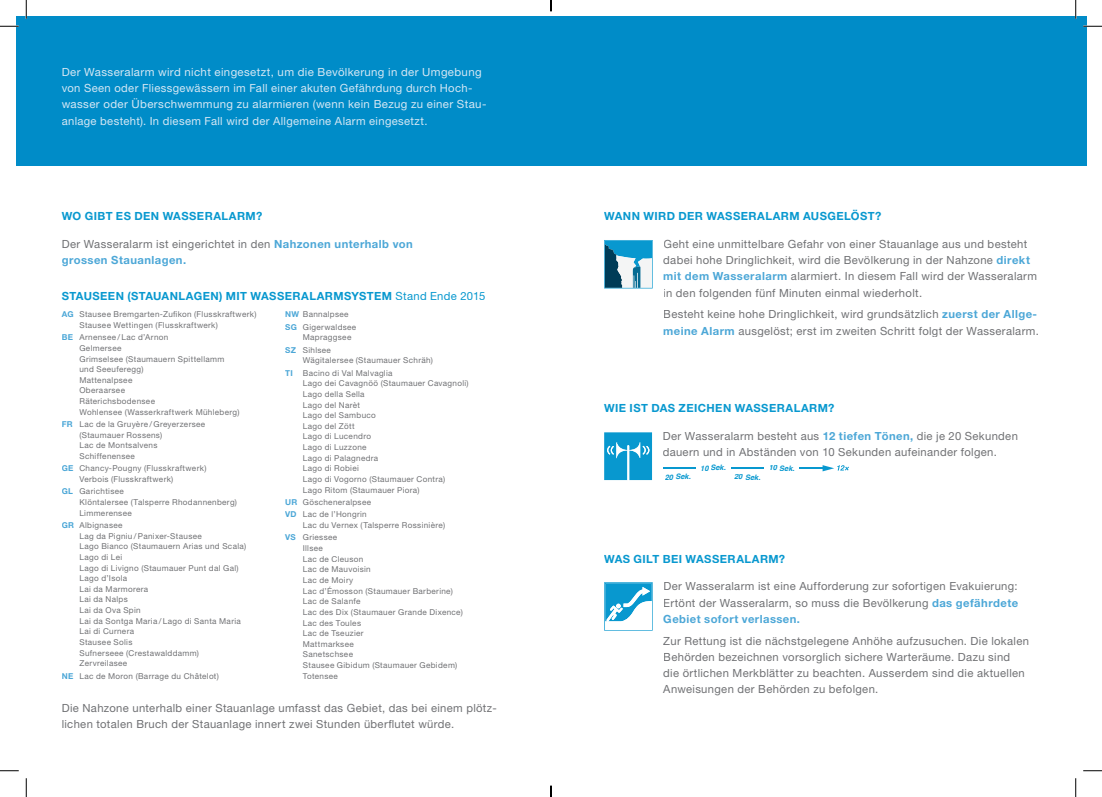
<style>
.page{position:relative;width:1102px;height:797px;background:#fff}
.page>*{position:absolute;margin:0;border:0;box-sizing:border-box;transform-origin:0 0}
.t1{font:11.25px/16.2px "Helvetica Neue LT Std";letter-spacing:.03em;color:#707174}
.t2{font:11.25px/16.2px "Helvetica Neue LT Std";letter-spacing:.03em;color:#d5e7f4}
.t3{font:700 11.25px "Helvetica Neue LT Std";letter-spacing:.035em;color:#0898cf}
.t4{font:700 11.25px/16.2px "Helvetica Neue LT Std";letter-spacing:.04em;color:#4ca7d7}
.t5{font:8.12px/10.6px "Helvetica Neue LT Std";letter-spacing:.04em;color:#707174}
.t6{font:italic 700 7.5px "Helvetica";color:#0898cf}
.s1{font-weight:400;color:#707174}
.s2{font-weight:400}
.s3{font-weight:700;color:#4ca7d7}
</style>
<div class="page">
<div style="left:16px;top:16px;width:1070px;height:149px;background:#008cc8"></div>
<svg style="left:604px;top:240px;width:48px;height:48px"></svg>
<svg style="left:604px;top:432px;width:48px;height:48px;background:#25a4d4"></svg>
<hr style="left:662px;top:468px;width:33px;height:1px;background:#0898cf">
<hr style="left:731px;top:467px;width:33px;height:2px;background:#0898cf">
<hr style="left:799px;top:467px;width:23px;height:2px;background:#0898cf">
<svg style="left:822px;top:465px;width:27px;height:6px"></svg>
<svg style="left:604px;top:582px;width:48px;height:48px"></svg>
<svg style="left:0;top:25px;width:19px;height:2px"></svg>
<svg style="left:1083px;top:25px;width:18px;height:2px"></svg>
<svg style="left:0;top:770px;width:19px;height:1px"></svg>
<svg style="left:1083px;top:770px;width:18px;height:1px"></svg>
<svg style="left:25px;top:0;width:2px;height:19px"></svg>
<svg style="left:25px;top:778px;width:2px;height:19px"></svg>
<svg style="left:1074px;top:0;width:2px;height:19px"></svg>
<svg style="left:1075px;top:778px;width:1px;height:19px"></svg>
<svg style="left:550px;top:785px;width:1px;height:12px"></svg>
<p class="t2" style="left:62px;top:64px;width:426px">Der Wasseralarm wird nicht eingesetzt, um die Bevölkerung in der Umgebung von Seen oder Fliessgewässern im Fall einer akuten Gefährdung durch Hoch&shy;wasser oder Überschwemmung zu alarmieren (wenn kein Bezug zu einer Stau&shy;anlage besteht). In diesem Fall wird der Allgemeine Alarm eingesetzt.</p>
<h1 class="t3" style="left:62px;top:209px;width:202px">WO GIBT ES DEN WASSERALARM?</h1>
<h1 class="t4" style="left:62px;top:235px;width:352px"><span class="s1">Der Wasseralarm ist eingerichtet in den</span> Nahzonen unterhalb von grossen Stauanlagen.</h1>
<h1 class="t3" style="left:62px;top:288px;width:425px">STAUSEEN (STAUANLAGEN) MIT WASSERALARMSYSTEM <span class="s2">Stand Ende 2015</span></h1>
<p class="t5" style="left:79px;top:309px;width:178px;text-indent:-18px"><span class="s3">AG</span> Stausee Bremgarten-Zufikon (Flusskraftwerk)<br>Stausee Wettingen (Flusskraftwerk)</p>
<p class="t5" style="left:79px;top:332px;width:161px;text-indent:-18px"><span class="s3">BE</span> Arnensee / Lac d’Arnon<br>Gelmersee<br>Grimselsee (Staumauern Spittellamm und Seeuferegg)<br>Mattenalpsee<br>Oberaarsee<br>Räterichsbodensee<br>Wohlensee (Wasserkraftwerk Mühleberg)</p>
<p class="t5" style="left:79px;top:419px;width:127px;text-indent:-18px"><span class="s3">FR</span> Lac de la Gruyère / Greyerzersee (Staumauer Rossens)<br>Lac de Montsalvens<br>Schiffenensee</p>
<p class="t5" style="left:79px;top:463px;width:128px;text-indent:-18px"><span class="s3">GE</span> Chancy-Pougny (Flusskraftwerk)<br>Verbois (Flusskraftwerk)</p>
<p class="t5" style="left:79px;top:486px;width:159px;text-indent:-18px"><span class="s3">GL</span> Garichtisee<br>Klöntalersee (Talsperre Rhodannenberg)<br>Limmerensee</p>
<p class="t5" style="left:79px;top:519px;width:168px;text-indent:-18px"><span class="s3">GR</span> Albignasee<br>Lag da Pigniu / Panixer-Stausee<br>Lago Bianco (Staumauern Arias und Scala)<br>Lago di Lei<br>Lago di Livigno (Staumauer Punt dal Gal)<br>Lago d’Isola<br>Lai da Marmorera<br>Lai da Nalps<br>Lai da Ova Spin<br>Lai da Sontga Maria / Lago di Santa Maria<br>Lai di Curnera<br>Stausee Solis<br>Sufnerseee (Crestawalddamm)<br>Zervreilasee</p>
<p class="t5" style="left:62px;top:670px;width:159px"><span class="s3">NE</span> Lac de Moron (Barrage du Châtelot)</p>
<p class="t5" style="left:285px;top:308px;width:73px;line-height:12.4px"><span class="s3">NW</span> Bannalpsee<br><span class="s3">SG</span> Gigerwaldsee</p>
<p class="t5" style="left:285px;top:331px;width:68px;line-height:12.4px;text-indent:18px">Mapraggsee<br><span class="s3">SZ</span> Sihlsee</p>
<p class="t5" style="left:285px;top:354px;width:149px;line-height:12.4px;text-indent:18px">Wägitalersee (Staumauer Schräh)<br><span class="s3">TI</span> Bacino di Val Malvaglia</p>
<p class="t5" style="left:303px;top:378px;width:167px">Lago dei Cavagnöö (Staumauer Cavagnoli)<br>Lago della Sella<br>Lago del Narèt<br>Lago del Sambuco<br>Lago del Zött<br>Lago di Lucendro<br>Lago di Luzzone<br>Lago di Palagnedra<br>Lago di Robiei<br>Lago di Vogorno (Staumauer Contra)<br>Lago Ritom (Staumauer Piora)</p>
<p class="t5" style="left:285px;top:496px;width:88px;line-height:12.4px"><span class="s3">UR</span> Göscheneralpsee<br><span class="s3">VD</span> Lac de l’Hongrin</p>
<p class="t5" style="left:285px;top:519px;width:161px;line-height:12.4px;text-indent:18px">Lac du Vernex (Talsperre Rossinière)<br><span class="s3">VS</span> Griessee</p>
<p class="t5" style="left:303px;top:543px;width:162px">Illsee<br>Lac de Cleuson<br>Lac de Mauvoisin<br>Lac de Moiry<br>Lac d’Émosson (Staumauer Barberine)<br>Lac de Salanfe<br>Lac des Dix (Staumauer Grande Dixence)<br>Lac des Toules<br>Lac de Tseuzier<br>Mattmarksee<br>Sanetschsee<br>Stausee Gibidum (Staumauer Gebidem)<br>Totensee</p>
<h1 class="t1" style="left:62px;top:699px;width:436px">Die Nahzone unterhalb einer Stauanlage umfasst das Gebiet, das bei einem plötz&shy;lichen totalen Bruch der Stauanlage innert zwei Stunden überflutet würde.</h1>
<h1 class="t3" style="left:604px;top:209px;width:279px">WANN WIRD DER WASSERALARM AUSGELÖST?</h1>
<p class="t1" style="left:663px;top:236px;width:375px">Geht eine unmittelbare Gefahr von einer Stauanlage aus und besteht dabei hohe Dringlichkeit, wird die Bevölkerung in der Nahzone <span class="s3">direkt mit dem Wasseralarm</span> alarmiert. In diesem Fall wird der Wasseralarm in den folgenden fünf Minuten einmal wiederholt.</p>
<h1 class="t1" style="left:663px;top:306px;width:377px">Besteht keine hohe Dringlichkeit, wird grundsätzlich <span class="s3">zuerst der Allge&shy;meine Alarm</span> ausgelöst; erst im zweiten Schritt folgt der Wasseralarm.</h1>
<h1 class="t3" style="left:604px;top:401px;width:232px">WIE IST DAS ZEICHEN WASSERALARM?</h1>
<h1 class="t1" style="left:662px;top:428px;width:357px">Der Wasseralarm besteht aus <span class="s3">12 tiefen Tönen,</span> die je 20 Sekunden dauern und in Abständen von 10 Sekunden aufeinander folgen.</h1>
<p class="t6" style="left:664px;top:470px;width:28px">20 Sek.</p>
<p class="t6" style="left:700px;top:461px;width:27px">10 Sek.</p>
<p class="t6" style="left:768px;top:462px;width:28px">10 Sek.</p>
<p class="t6" style="left:734px;top:470px;width:28px">20 Sek.</p>
<h1 class="t3" style="left:604px;top:551px;width:182px">WAS GILT BEI WASSERALARM?</h1>
<h1 class="t1" style="left:663px;top:578px;width:356px;text-align:justify">Der Wasseralarm ist eine Aufforderung zur sofortigen Evakuierung:<br>Ertönt der Wasseralarm, so muss die Bevölkerung <span class="s3">das gefährdete Gebiet sofort verlassen.</span></h1>
<p class="t1" style="left:663px;top:632px;width:367px">Zur Rettung ist die nächstgelegene Anhöhe aufzusuchen. Die lokalen Behörden bezeichnen vorsorglich sichere Warteräume. Dazu sind<br>die örtlichen Merkblätter zu beachten. Ausserdem sind die aktuellen Anweisungen der Behörden zu befolgen.</p>
</div>
